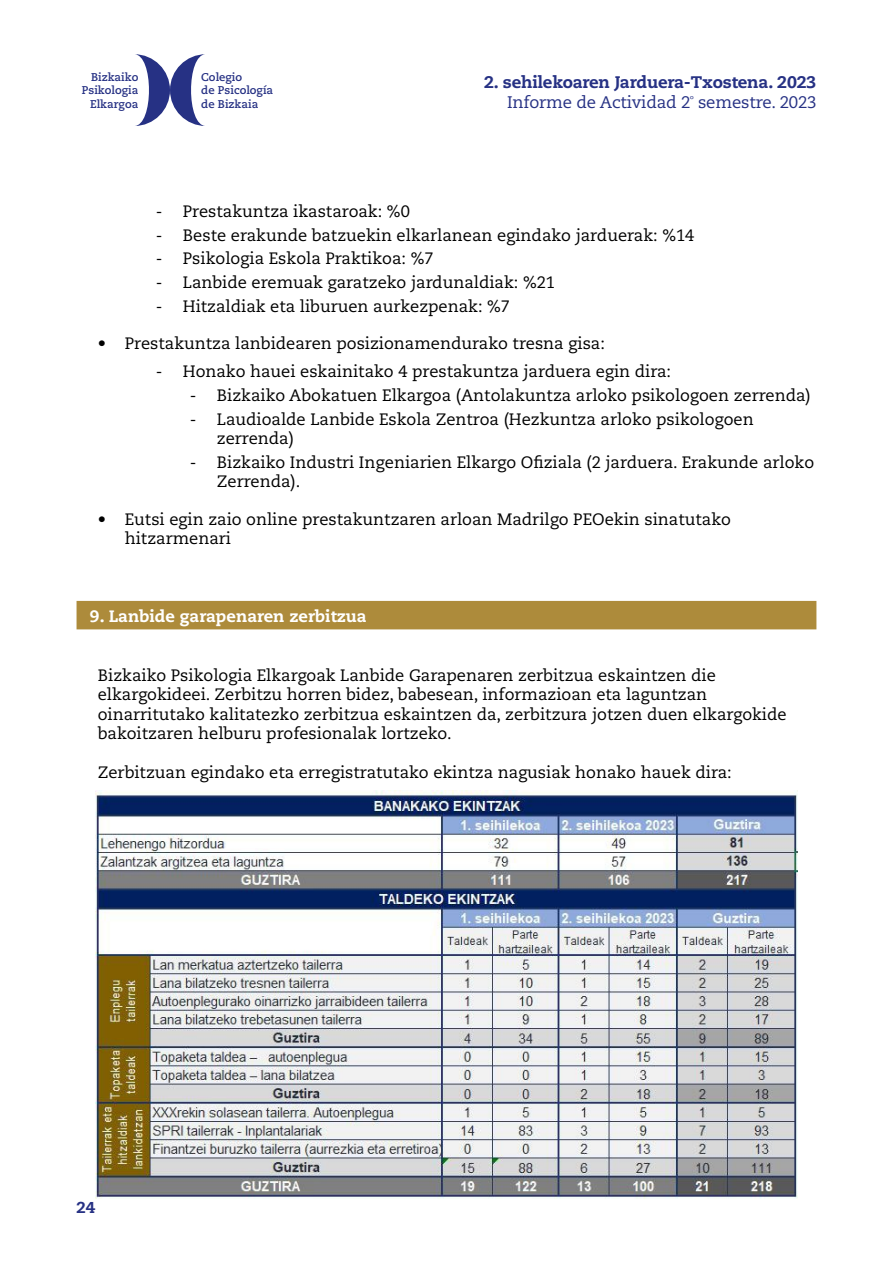
<style>
.page{position:relative;width:893px;height:1263px;background:#fff}
.page>*{position:absolute;margin:0;border:0;box-sizing:border-box;transform-origin:0 0}
.t1{font:800 16.8px "Caecilia LT Pro 85";letter-spacing:-.01em;color:#263184}
.t2{font:16.8px "Caecilia LT Pro 55 Roman";letter-spacing:-.01em;color:#263184}
.t3{font:16.5px/19.5px "Caecilia LT Pro 55 Roman";color:#000}
.t4{font:800 16.5px "Caecilia LT Pro 85";color:#fff}
.t5{font:800 15.75px "Caecilia LT Pro 85";color:#263184}
.t6{font:700 11.25px/13.5px "Caecilia LT Pro 75";color:#263184;text-align:right}
</style>
<div class="page">
<svg style="left:135px;top:54px;width:70px;height:72px"></svg>
<div style="left:77px;top:601px;width:739px;height:28px;background:#ad8b3b"></div>
<img style="left:96px;top:790px;width:701px;height:409px">
<p class="t6" style="left:82px;top:70px;width:58px">Bizkaiko<br>Psikologia<br>Elkargoa</p>
<p class="t6" style="left:201px;top:70px;width:73px;text-align:left">Colegio<br>de Psicología de Bizkaia</p>
<p class="t1" style="left:484px;top:71px;width:334px">2. sehilekoaren Jarduera-Txostena. 2023</p>
<p class="t2" style="left:507px;top:91px;width:311px">Informe de Actividad 2<sup>º</sup> semestre. 2023</p>
<p class="t3" style="left:156px;top:201px;width:255px">- Prestakuntza ikastaroak: %0</p>
<p class="t3" style="left:156px;top:225px;width:540px">- Beste erakunde batzuekin elkarlanean egindako jarduerak: %14</p>
<p class="t3" style="left:156px;top:249px;width:279px">- Psikologia Eskola Praktikoa: %7</p>
<p class="t3" style="left:156px;top:272px;width:401px">- Lanbide eremuak garatzeko jardunaldiak: %21</p>
<p class="t3" style="left:156px;top:296px;width:356px">- Hitzaldiak eta liburuen aurkezpenak: %7</p>
<p class="t3" style="left:98px;top:333px;width:509px">• Prestakuntza lanbidearen posizionamendurako tresna gisa:</p>
<p class="t3" style="left:156px;top:361px;width:517px">- Honako hauei eskainitako 4 prestakuntza jarduera egin dira:</p>
<p class="t3" style="left:190px;top:385px;width:622px">- Bizkaiko Abokatuen Elkargoa (Antolakuntza arloko psikologoen zerrenda)</p>
<p class="t3" style="left:217px;top:409px;width:538px;text-indent:-27px">- Laudioalde Lanbide Eskola Zentroa (Hezkuntza arloko psikologoen zerrenda)</p>
<p class="t3" style="left:217px;top:452px;width:599px;text-indent:-27px">- Bizkaiko Industri Ingeniarien Elkargo Ofiziala (2 jarduera. Erakunde arloko<br>Zerrenda).</p>
<p class="t3" style="left:125px;top:509px;width:608px;text-indent:-27px">• Eutsi egin zaio online prestakuntzaren arloan Madrilgo PEOekin sinatutako hitzarmenari</p>
<p class="t4" style="left:90px;top:605px;width:278px">9. Lanbide garapenaren zerbitzua</p>
<p class="t3" style="left:98px;top:665px;width:690px">Bizkaiko Psikologia Elkargoak Lanbide Garapenaren zerbitzua eskaintzen die elkargokideei. Zerbitzu horren bidez, babesean, informazioan eta laguntzan oinarritutako kalitatezko zerbitzua eskaintzen da, zerbitzura jotzen duen elkargokide bakoitzaren helburu profesionalak lortzeko.</p>
<p class="t3" style="left:98px;top:762px;width:635px">Zerbitzuan egindako eta erregistratutako ekintza nagusiak honako hauek dira:</p>
<p class="t5" style="left:77px;top:1197px;width:20px">24</p>
</div>
